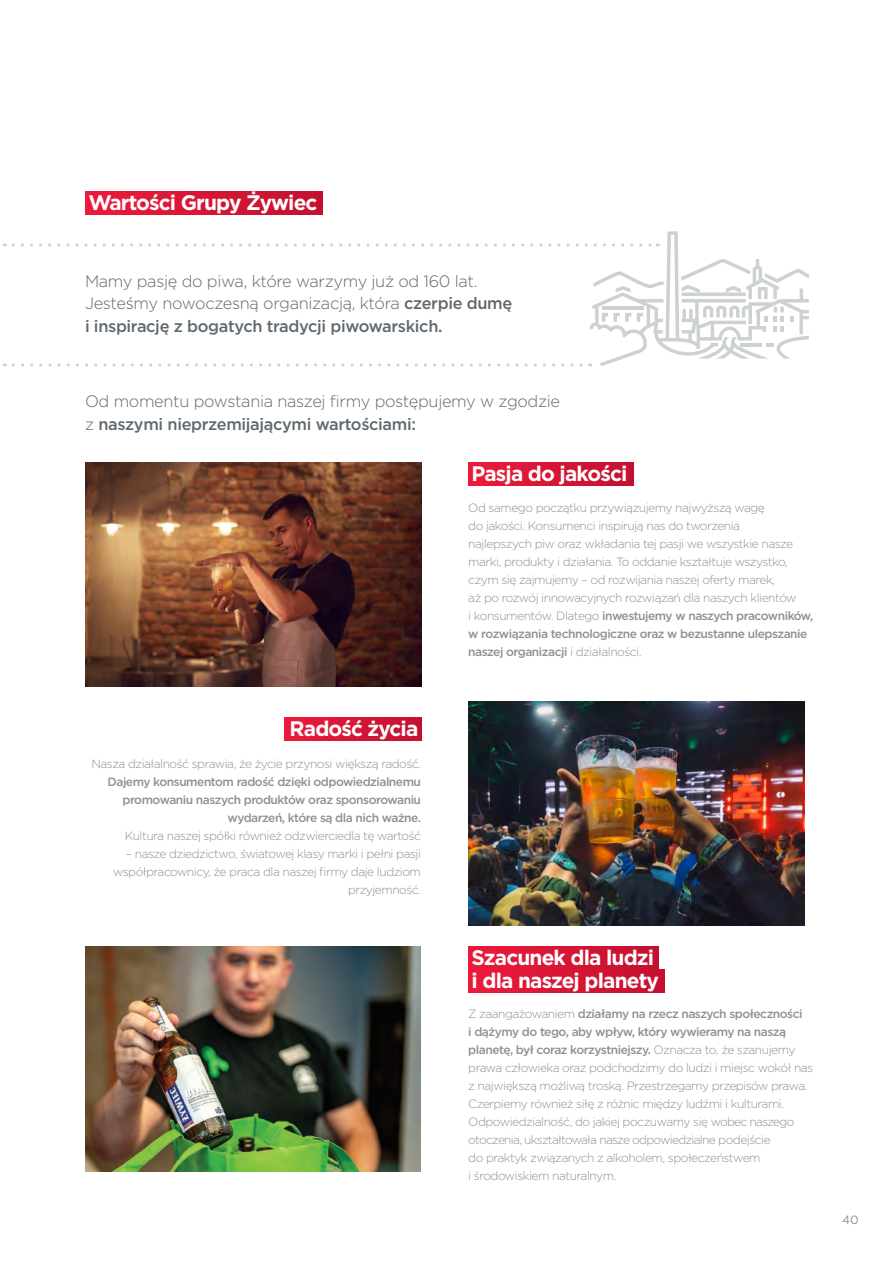
<style>
.page{position:relative;width:893px;height:1263px;background:#fff}
.page>*{position:absolute;margin:0;border:0;box-sizing:border-box;transform-origin:0 0}
.t1{font:700 21px/22.4px "Gotham";letter-spacing:-.04em;color:#fff}
.t2{font:300 16.5px/22.5px "Gotham";letter-spacing:-.02em;color:#5f696f}
.t3{font:300 12px/18px "Gotham";letter-spacing:-.04em;color:#8a9297}
.t4{font:500 12px/18px "Gotham";letter-spacing:-.04em;color:#8a9297;text-align:right}
.t5{font:12px "Gotham";color:#8a9297}
.s1{font-weight:500}
</style>
<div class="page">
<div style="left:85px;top:192px;width:238px;height:23px;background:linear-gradient(to right,#ed1a3a,#c3112f)"></div>
<svg style="left:13px;top:231px;width:796px;height:135px"></svg>
<div style="left:468px;top:463px;width:166px;height:22px;background:linear-gradient(to right,#ed1a3a,#c3112f)"></div>
<div style="left:285px;top:718px;width:136px;height:22px;background:linear-gradient(to right,#ec1a3a,#c4112f)"></div>
<div style="left:468px;top:947px;width:191px;height:22px;background:linear-gradient(to right,#ed1a3a,#c3112f)"></div>
<div style="left:468px;top:969px;width:197px;height:23px;background:linear-gradient(to right,#ed1a3a,#c3112f)"></div>
<img style="left:85px;top:462px;width:336px;height:224px">
<img style="left:468px;top:701px;width:336px;height:224px">
<img style="left:85px;top:947px;width:336px;height:224px">
<h1 class="t1" style="left:88px;top:192px;width:231px">Wartości Grupy Żywiec</h1>
<h2 class="t2" style="left:85px;top:269px;width:429px">Mamy pasję do piwa, które warzymy już od 160 lat.<br>Jesteśmy nowoczesną organizacją, która <span class="s1">czerpie dumę i inspirację z bogatych tradycji piwowarskich.</span></h2>
<h2 class="t2" style="left:85px;top:390px;width:477px">Od momentu powstania naszej firmy postępujemy w zgodzie z <span class="s1">naszymi nieprzemijającymi wartościami:</span></h2>
<h1 class="t1" style="left:472px;top:462px;width:157px">Pasja do jakości</h1>
<h1 class="t1" style="left:290px;top:717px;width:130px">Radość życia</h1>
<p class="t3" style="left:92px;top:754px;width:331px">Nasza działalność sprawia, że życie przynosi większą radość.</p>
<p class="t4" style="left:108px;top:773px;width:315px">Dajemy konsumentom radość dzięki odpowiedzialnemu promowaniu naszych produktów oraz sponsorowaniu wydarzeń, które są dla nich ważne.</p>
<p class="t3" style="left:125px;top:826px;width:298px">Kultura naszej spółki również odzwierciedla tę wartość</p>
<p class="t3" style="left:113px;top:844px;width:309px;text-align:right">– nasze dziedzictwo, światowej klasy marki i pełni pasji współpracownicy, że praca dla naszej firmy daje ludziom przyjemność.</p>
<p class="t3" style="left:468px;top:499px;width:346px">Od samego początku przywiązujemy najwyższą wagę<br>do jakości. Konsumenci inspirują nas do tworzenia<br>najlepszych piw oraz wkładania tej pasji we wszystkie nasze marki, produkty i działania. To oddanie kształtuje wszystko, czym się zajmujemy – od rozwijania naszej oferty marek,<br>aż po rozwój innowacyjnych rozwiązań dla naszych klientów<br>i konsumentów. Dlatego <span class="s1">inwestujemy w naszych pracowników, w rozwiązania technologiczne oraz w bezustanne ulepszanie naszej organizacji</span> i działalności.</p>
<h1 class="t1" style="left:472px;top:946px;width:189px">Szacunek dla ludzi i dla naszej planety</h1>
<p class="t3" style="left:468px;top:1004px;width:346px">Z zaangażowaniem <span class="s1">działamy na rzecz naszych społeczności<br>i dążymy do tego, aby wpływ, który wywieramy na naszą planetę, był coraz korzystniejszy.</span> Oznacza to, że szanujemy prawa człowieka oraz podchodzimy do ludzi i miejsc wokół nas z największą możliwą troską. Przestrzegamy przepisów prawa.<br>Czerpiemy również siłę z różnic między ludźmi i kulturami.<br>Odpowiedzialność, do jakiej poczuwamy się wobec naszego otoczenia, ukształtowała nasze odpowiedzialne podejście<br>do praktyk związanych z alkoholem, społeczeństwem<br>i środowiskiem naturalnym.</p>
<p class="t5" style="left:842px;top:1212px;width:18px">40</p>
</div>
